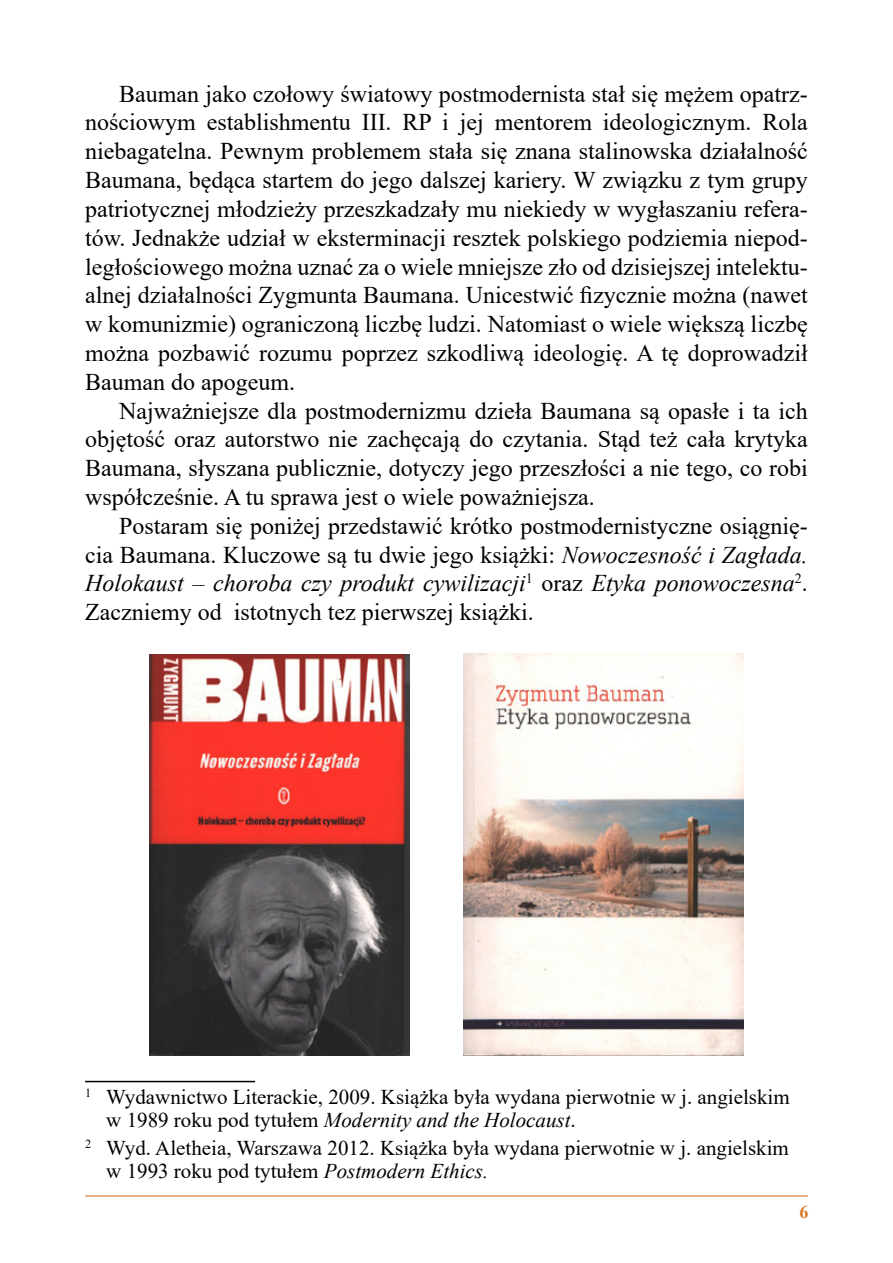
<style>
.page{position:relative;width:893px;height:1263px;background:#fff}
.page>*{position:absolute;margin:0;border:0;box-sizing:border-box;transform-origin:0 0}
.t1{font:24px/28.8px "Times New Roman";color:#000;text-align:justify}
.t2{font:21px/22.5px "Times New Roman";color:#000}
.t3{font:700 18px "Times New Roman";color:#da7726}
.s1{font-style:italic}
</style>
<div class="page">
<hr style="left:85px;top:1195px;width:723px;height:1px;background:#da7726">
<img style="left:149px;top:655px;width:261px;height:400px">
<img style="left:464px;top:654px;width:280px;height:401px">
<hr style="left:85px;top:1081px;width:170px;height:1px;background:#000">
<p class="t1" style="left:85px;top:78px;width:724px;text-indent:34px">Bauman jako czołowy światowy postmodernista stał się mężem opatrz&shy;nościowym establishmentu III. RP i jej mentorem ideologicznym. Rola niebagatelna. Pewnym problemem stała się znana stalinowska działalność Baumana, będąca startem do jego dalszej kariery. W związku z tym grupy patriotycznej młodzieży przeszkadzały mu niekiedy w wygłaszaniu refera&shy;tów. Jednakże udział w eksterminacji resztek polskiego podziemia niepod&shy;ległościowego można uznać za o wiele mniejsze zło od dzisiejszej intelektu&shy;alnej działalności Zygmunta Baumana. Unicestwić fizycznie można (nawet w komunizmie) ograniczoną liczbę ludzi. Natomiast o wiele większą liczbę można pozbawić rozumu poprzez szkodliwą ideologię. A tę doprowadził Bauman do apogeum.</p>
<p class="t1" style="left:85px;top:395px;width:724px;text-indent:34px">Najważniejsze dla postmodernizmu dzieła Baumana są opasłe i ta ich objętość oraz autorstwo nie zachęcają do czytania. Stąd też cała krytyka Baumana, słyszana publicznie, dotyczy jego przeszłości a nie tego, co robi współcześnie. A tu sprawa jest o wiele poważniejsza.</p>
<p class="t1" style="left:85px;top:510px;width:724px;text-indent:34px">Postaram się poniżej przedstawić krótko postmodernistyczne osiągnię&shy;cia Baumana. Kluczowe są tu dwie jego książki: <span class="s1">Nowoczesność i Zagłada.<br>Holokaust – choroba czy produkt cywilizacji</span><sup>1</sup> oraz <span class="s1">Etyka ponowoczesna</span><sup>2</sup>.<br>Zaczniemy od istotnych tez pierwszej książki.</p>
<p class="t2" style="left:106px;top:1085px;width:685px;text-indent:-21px"><sup>1</sup> Wydawnictwo Literackie, 2009. Książka była wydana pierwotnie w j. angielskim w 1989 roku pod tytułem <span class="s1">Modernity and the Holocaust</span>.</p>
<p class="t2" style="left:106px;top:1136px;width:684px;text-indent:-21px"><sup>2</sup> Wyd. Aletheia, Warszawa 2012. Książka była wydana pierwotnie w j. angielskim w 1993 roku pod tytułem <span class="s1">Postmodern Ethics.</span></p>
<p class="t3" style="left:800px;top:1199px;width:10px">6</p>
</div>
